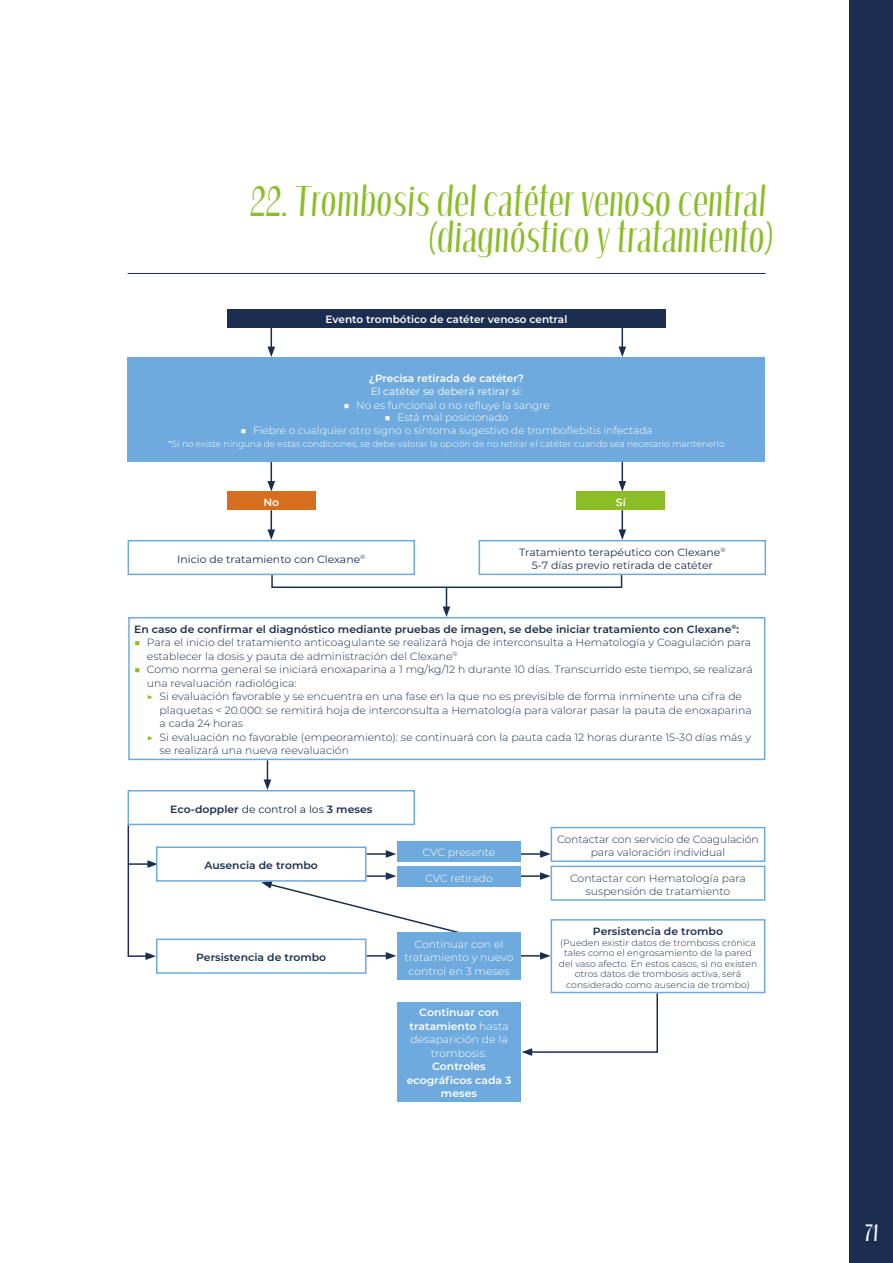
<style>
.page{position:relative;width:893px;height:1263px;background:#fff}
.page>*{position:absolute;margin:0;border:0;box-sizing:border-box;transform-origin:0 0}
.t1{font:700 27px/36px "void";color:#8abd26;text-align:right}
.t2{font:700 15px "void";color:#fff}
.t3{font:300 10.5px/13.5px "Montserrat";color:#1c2e4f;text-align:center}
.t4{font:300 10.5px/13.5px "Montserrat";color:#fff;text-align:center}
.t5{font:600 10.5px "Montserrat";color:#1c2e4f}
.t6{font:600 10.5px/13.5px "Montserrat";color:#fff;text-align:center}
.t7{font:10.5px/13.5px "Montserrat";color:#1c2e4f;text-align:center}
.t8{font:10.5px "Montserrat";color:#fff}
.t9{font:300 9px/10.5px "Montserrat";color:#1c2e4f;text-align:center}
.t10{font:300 9px "Montserrat";color:#fff}
.s1{color:#8abd26}
.s2{font-weight:400}
.s3{font-weight:600}
</style>
<div class="page">
<div style="left:850px;top:0;width:43px;height:1263px;background:#1c2e4f"></div>
<hr style="left:128px;top:273px;width:637px;height:1px;background:#1c2e4f">
<div style="left:227px;top:309px;width:439px;height:18px;background:#1c2e4f"></div>
<svg style="left:267px;top:327px;width:8px;height:30px"></svg>
<svg style="left:267px;top:462px;width:8px;height:29px"></svg>
<svg style="left:267px;top:510px;width:8px;height:30px"></svg>
<svg style="left:618px;top:462px;width:8px;height:29px"></svg>
<svg style="left:618px;top:510px;width:8px;height:30px"></svg>
<svg style="left:618px;top:327px;width:8px;height:30px"></svg>
<svg style="left:443px;top:588px;width:7px;height:29px"></svg>
<svg style="left:264px;top:760px;width:7px;height:30px"></svg>
<hr style="left:367px;top:853px;width:21px;height:2px;background:#1c2e4f">
<svg style="left:386px;top:850px;width:10px;height:8px"></svg>
<hr style="left:521px;top:853px;width:21px;height:2px;background:#1c2e4f">
<svg style="left:540px;top:850px;width:11px;height:8px"></svg>
<hr style="left:521px;top:875px;width:21px;height:2px;background:#1c2e4f">
<svg style="left:540px;top:872px;width:11px;height:8px"></svg>
<svg style="left:367px;top:952px;width:29px;height:8px"></svg>
<svg style="left:261px;top:872px;width:200px;height:60px"></svg>
<svg style="left:521px;top:952px;width:30px;height:8px"></svg>
<svg style="left:127px;top:824px;width:31px;height:136px"></svg>
<svg style="left:522px;top:992px;width:137px;height:64px"></svg>
<div style="left:128px;top:357px;width:637px;height:105px;background:#6eaadd"></div>
<div style="left:128px;top:540px;width:287px;height:35px;border:2px solid #6eaadd"></div>
<div style="left:128px;top:790px;width:287px;height:35px;border:2px solid #6eaadd"></div>
<div style="left:157px;top:847px;width:209px;height:34px;background:#fff"></div>
<div style="left:156px;top:846px;width:211px;height:36px;border:2px solid #6eaadd"></div>
<div style="left:397px;top:841px;width:124px;height:20px;background:#6eaadd"></div>
<div style="left:551px;top:827px;width:214px;height:35px;border:2px solid #6eaadd"></div>
<div style="left:397px;top:866px;width:124px;height:20px;background:#6eaadd"></div>
<div style="left:551px;top:866px;width:214px;height:35px;border:2px solid #6eaadd"></div>
<div style="left:397px;top:932px;width:124px;height:48px;background:#6eaadd"></div>
<div style="left:397px;top:1002px;width:124px;height:99px;background:#6eaadd"></div>
<div style="left:551px;top:919px;width:214px;height:74px;border:2px solid #6eaadd"></div>
<div style="left:156px;top:938px;width:211px;height:36px;border:2px solid #6eaadd"></div>
<div style="left:479px;top:540px;width:287px;height:35px;border:2px solid #6eaadd"></div>
<div style="left:227px;top:491px;width:88px;height:19px;background:#d66e1f"></div>
<div style="left:577px;top:491px;width:88px;height:19px;background:#8abd26"></div>
<div style="left:271px;top:574px;width:351px;height:14px;border:2px solid #1c2e4f"></div>
<div style="left:128px;top:617px;width:637px;height:143px;border:2px solid #6eaadd"></div>
<h1 class="t1" style="left:249px;top:185px;width:517px">22. Trombosis del cate´ter venoso central (diagno´stico y tratamiento)</h1>
<p class="t6" style="left:326px;top:312px;width:243px">Evento trombótico de catéter venoso central</p>
<p class="t6" style="left:369px;top:371px;width:157px">¿Precisa retirada de catéter?</p>
<p class="t8" style="left:371px;top:384px;width:153px">El catéter se deberá retirar si:</p>
<p class="t4" style="left:343px;top:398px;width:208px">■ No es funcional o no refluye la sangre</p>
<p class="t4" style="left:385px;top:410px;width:125px">■ Está mal posicionado</p>
<p class="t4" style="left:240px;top:423px;width:414px">■ Fiebre o cualquier otro signo o síntoma sugestivo de tromboflebitis infectada</p>
<p class="t10" style="left:168px;top:438px;width:558px">*Si no existe ninguna de estas condiciones, se debe valorar la opción de no retirar el catéter cuando sea necesario mantenerlo</p>
<p class="t6" style="left:263px;top:495px;width:17px">No</p>
<p class="t6" style="left:616px;top:495px;width:11px">Sí</p>
<p class="t7" style="left:177px;top:552px;width:190px">Inicio de tratamiento con Clexane<sup>®</sup></p>
<p class="t7" style="left:519px;top:545px;width:208px">Tratamiento terapéutico con Clexane<sup>®<br></sup>5-7 días previo retirada de catéter</p>
<p class="t5" style="left:134px;top:622px;width:606px">En caso de confirmar el diagnóstico mediante pruebas de imagen, se debe iniciar tratamiento con Clexane<sup>®</sup>:</p>
<p class="t3" style="left:147px;top:636px;width:606px;text-align:left;text-indent:-13px"><span class="s1">■</span> Para el inicio del tratamiento anticoagulante se realizará hoja de interconsulta a Hematología y Coagulación para establecer la dosis y pauta de administración del Clexane<sup>®</sup></p>
<p class="t3" style="left:147px;top:663px;width:608px;text-align:left;text-indent:-13px"><span class="s1">■</span> Como norma general se iniciará enoxaparina a 1 mg/kg/12 h durante 10 días. Transcurrido este tiempo, se realizará una revaluación radiológica:<br><span class="s1">▶</span> Si evaluación favorable y se encuentra en una fase en la que no es previsible de forma inminente una cifra de</p>
<p class="t3" style="left:160px;top:703px;width:594px">plaquetas &lt; 20.000: se remitirá hoja de interconsulta a Hematología para valorar pasar la pauta de enoxaparina</p>
<p class="t3" style="left:160px;top:717px;width:85px">a cada 24 horas</p>
<p class="t3" style="left:147px;top:730px;width:606px"><span class="s1">▶</span> Si evaluación no favorable (empeoramiento): se continuará con la pauta cada 12 horas durante 15-30 días más y</p>
<p class="t3" style="left:160px;top:744px;width:191px">se realizará una nueva reevaluación</p>
<p class="t5" style="left:170px;top:801px;width:204px">Eco-doppler <span class="s2">de control a los</span> 3 meses</p>
<p class="t5" style="left:205px;top:858px;width:115px">Ausencia de trombo</p>
<p class="t5" style="left:196px;top:950px;width:132px">Persistencia de trombo</p>
<p class="t4" style="left:422px;top:845px;width:74px">CVC presente</p>
<p class="t3" style="left:557px;top:832px;width:203px">Contactar con servicio de Coagulación para valoración individual</p>
<p class="t4" style="left:425px;top:871px;width:69px">CVC retirado</p>
<p class="t3" style="left:570px;top:871px;width:177px">Contactar con Hematología para suspensión de tratamiento</p>
<p class="t4" style="left:404px;top:937px;width:110px">Continuar con el tratamiento y nuevo control en 3 meses</p>
<p class="t4" style="left:409px;top:1005px;width:101px"><span class="s3">Continuar con tratamiento</span> hasta desaparición de la trombosis.</p>
<p class="t6" style="left:407px;top:1059px;width:106px">Controles ecográficos cada 3 meses</p>
<p class="t5" style="left:593px;top:924px;width:132px">Persistencia de trombo</p>
<p class="t9" style="left:559px;top:937px;width:200px">(Pueden existir datos de trombosis crónica tales como el engrosamiento de la pared del vaso afecto. En estos casos, si no existen otros datos de trombosis activa, será considerado como ausencia de trombo)</p>
<h2 class="t2" style="left:865px;top:1223px;width:15px">71</h2>
</div>
